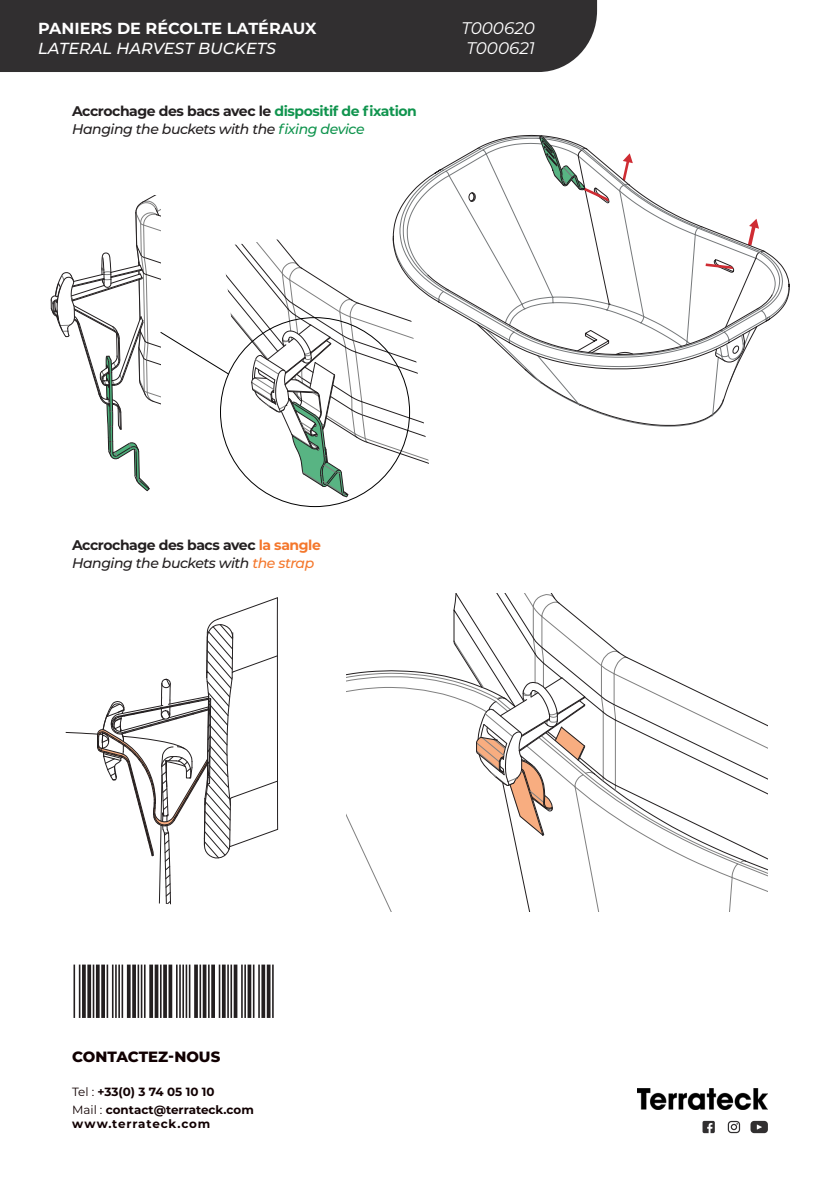
<style>
.page{position:relative;width:840px;height:1191px;background:#fff}
.page>*{position:absolute;margin:0;border:0;box-sizing:border-box;transform-origin:0 0}
.t1{font:80px "C39 T36 L";color:#231f20}
.t2{font:italic 16.8px/20.2px "Montserrat";color:#fff}
.t3{font:700 16px "Montserrat";color:#fff}
.t4{font:italic 500 16px "Montserrat";color:#fff}
.t5{font:800 14.8px "Montserrat";color:#110002}
.Texte_standard_FR{font:700 14px "Montserrat";letter-spacing:-.03em;color:#231f20}
.Texte_standard_FR-2{font:italic 500 14px "Montserrat";letter-spacing:-.03em;color:#231f20}
.t6{font:700 11.8px/17.8px "Montserrat";color:#110002}
.t7{font:700 11.8px "Montserrat";letter-spacing:.07em;color:#110002}
.s1{color:#10944e}
.s2{color:#f4772c}
.s3{font-weight:400}
</style>
<div class="page">
<img style="left:637px;top:1088px;width:130px;height:21px">
<svg style="left:727px;top:1120px;width:12px;height:13px"></svg>
<svg style="left:702px;top:1120px;width:12px;height:13px"></svg>
<svg style="left:750px;top:1120px;width:17px;height:13px"></svg>
<div style="left:0;top:0;width:596px;height:72px;background:#312f30"></div>
<svg style="left:346px;top:593px;width:421px;height:318px"></svg>
<svg style="left:51px;top:135px;width:738px;height:362px"></svg>
<svg style="left:65px;top:597px;width:213px;height:308px"></svg>
<p class="t3" style="left:38px;top:17px;width:280px">PANIERS DE RÉCOLTE LATÉRAUX</p>
<p class="t4" style="left:38px;top:37px;width:239px">LATERAL HARVEST BUCKETS</p>
<p class="Texte_standard_FR" style="left:72px;top:101px;width:346px">Accrochage des bacs avec le <span class="s1">dispositif de fixation</span></p>
<p class="Texte_standard_FR-2" style="left:72px;top:120px;width:294px">Hanging the buckets with the <span class="s1">fixing device</span></p>
<p class="t2" style="left:461px;top:17px;width:75px">T000620<br>T000621</p>
<p class="Texte_standard_FR" style="left:72px;top:534px;width:250px">Accrochage des bacs avec <span class="s2">la sangle</span></p>
<p class="Texte_standard_FR-2" style="left:72px;top:553px;width:243px">Hanging the buckets with <span class="s2">the strap</span></p>
<p class="t1" style="left:73px;top:959px;width:203px">*C003492*</p>
<p class="t5" style="left:72px;top:1045px;width:150px">CONTACTEZ-NOUS</p>
<p class="t6" style="left:72px;top:1082px;width:183px"><span class="s3">Tel :</span> +33(0) 3 74 05 10 10<br><span class="s3">Mail :</span> contact@terrateck.com</p>
<p class="t7" style="left:72px;top:1115px;width:140px">www.terrateck.com</p>
</div>
